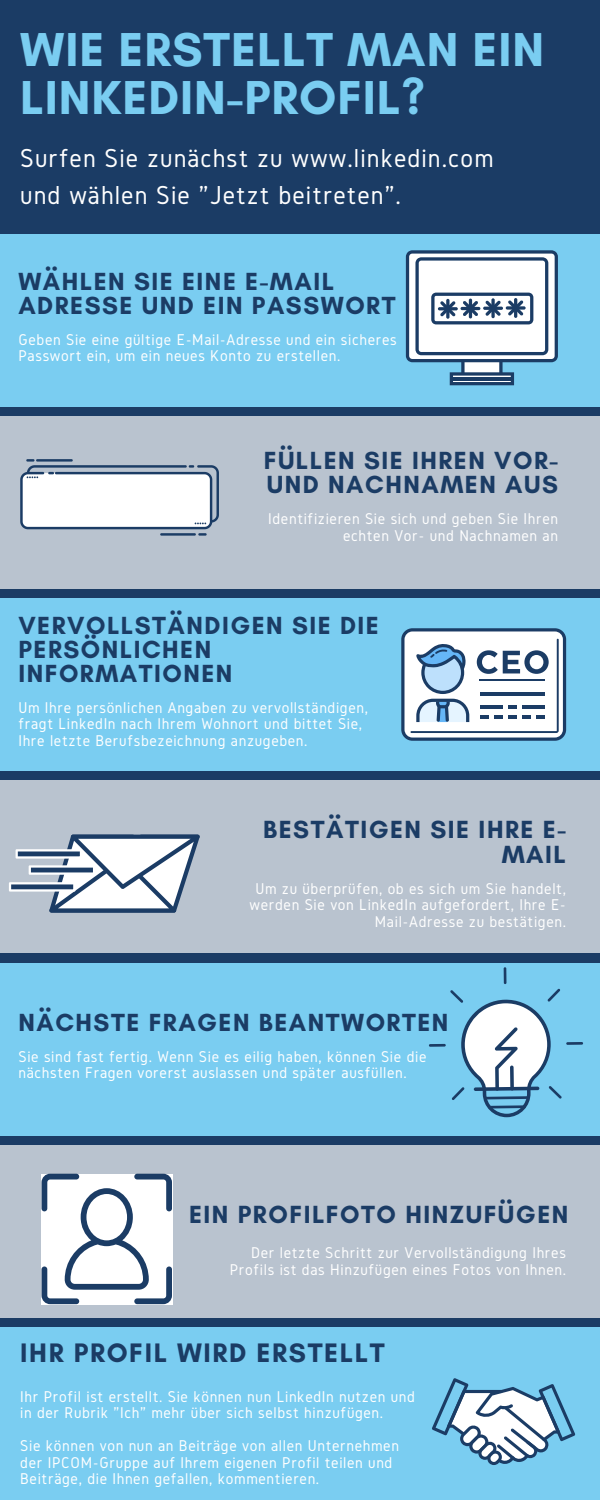
<style>
.page{position:relative;width:600px;height:1500px;background:#1b3c65}
.page>*{position:absolute;margin:0;border:0;box-sizing:border-box;transform-origin:0 0}
.t1{font:700 48.5px/48px "Glacial Indifference";letter-spacing:.02em;color:#7acdf1}
.t2{font:700 27.2px "Glacial Indifference";letter-spacing:.06em;color:#1b3c65}
.t3{font:27px/37.5px "Gidole";letter-spacing:.04em;color:#fff}
.t4{font:700 25.3px/24.8px "Glacial Indifference";letter-spacing:.06em;color:#1b3c65;text-align:right}
.t5{font:700 25.2px/24px "Glacial Indifference";letter-spacing:.06em;color:#1b3c65}
.t6{font:16.2px/16.5px "Gidole";letter-spacing:.04em;color:#fff}
</style>
<div class="page">
<div style="left:0;top:234px;width:600px;height:172px;background:#7acdf1"></div>
<div style="left:0;top:416px;width:600px;height:173px;background:#b9c3cf"></div>
<div style="left:0;top:781px;width:600px;height:172px;background:#b9c3cf"></div>
<div style="left:0;top:1327px;width:600px;height:173px;background:#7acdf1"></div>
<svg style="left:432px;top:1378px;width:143px;height:87px"></svg>
<svg style="left:406px;top:250px;width:152px;height:135px;background:#b3c5d4"></svg>
<svg style="left:20px;top:459px;width:199px;height:77px"></svg>
<div style="left:0;top:598px;width:600px;height:173px;background:#7acdf1"></div>
<svg style="left:9px;top:835px;width:191px;height:78px"></svg>
<div style="left:0;top:963px;width:600px;height:172px;background:#7acdf1"></div>
<div style="left:0;top:1145px;width:600px;height:173px;background:#b9c3cf"></div>
<hr style="left:566px;top:1042px;width:17px;height:3px;background:#1b3c65">
<hr style="left:429px;top:1044px;width:17px;height:3px;background:#1b3c65">
<svg style="left:450px;top:967px;width:112px;height:150px"></svg>
<svg style="left:401px;top:628px;width:165px;height:113px;background:#bbc9d7"></svg>
<svg style="left:41px;top:1174px;width:132px;height:131px"></svg>
<svg style="left:42px;top:1174px;width:130px;height:130px;background:#d0d7df"></svg>
<h1 class="t1" style="left:20px;top:25px;width:525px">WIE ERSTELLT MAN EIN<br>LINKEDIN-PROFIL?</h1>
<h3 class="t3" style="left:20px;top:139px;width:475px">Surfen Sie zunächst zu www.linkedin.com und wählen Sie "Jetzt beitreten".</h3>
<h3 class="t5" style="left:18px;top:270px;width:379px">WÄHLEN SIE EINE E-MAIL<br>ADRESSE UND EIN PASSWORT</h3>
<p class="t6" style="left:18px;top:331px;width:380px">Geben Sie eine gültige E-Mail-Adresse und ein sicheres<br>Passwort ein, um ein neues Konto zu erstellen.</p>
<h3 class="t5" style="left:264px;top:448px;width:296px">FÜLLEN SIE IHREN VOR-<br>UND NACHNAMEN AUS</h3>
<p class="t6" style="left:268px;top:510px;width:291px;text-align:right">Identifizieren Sie sich und geben Sie Ihren echten Vor- und Nachnamen an</p>
<h3 class="t5" style="left:18px;top:613px;width:362px">VERVOLLSTÄNDIGEN SIE DIE<br>PERSÖNLICHEN<br>INFORMATIONEN</h3>
<p class="t6" style="left:18px;top:699px;width:351px">Um Ihre persönlichen Angaben zu vervollständigen, fragt LinkedIn nach Ihrem Wohnort und bittet Sie,<br>Ihre letzte Berufsbezeichnung anzugeben.</p>
<h3 class="t4" style="left:263px;top:817px;width:304px">BESTÄTIGEN SIE IHRE E-<br>MAIL</h3>
<p class="t6" style="left:250px;top:880px;width:318px;text-align:right">Um zu überprüfen, ob es sich um Sie handelt, werden Sie von LinkedIn aufgefordert, Ihre E-<br>Mail-Adresse zu bestätigen.</p>
<h3 class="t5" style="left:18px;top:1011px;width:431px">NÄCHSTE FRAGEN BEANTWORTEN</h3>
<p class="t6" style="left:18px;top:1048px;width:410px">Sie sind fast fertig. Wenn Sie es eilig haben, können Sie die nächsten Fragen vorerst auslassen und später ausfüllen.</p>
<h3 class="t4" style="left:189px;top:1201px;width:381px">EIN PROFILFOTO HINZUFÜGEN</h3>
<p class="t6" style="left:230px;top:1244px;width:338px;text-align:right">Der letzte Schritt zur Vervollständigung Ihres<br>Profils ist das Hinzufügen eines Fotos von Ihnen.</p>
<h2 class="t2" style="left:20px;top:1336px;width:366px">IHR PROFIL WIRD ERSTELLT</h2>
<p class="t6" style="left:20px;top:1388px;width:396px">Ihr Profil ist erstellt. Sie können nun LinkedIn nutzen und in der Rubrik "Ich" mehr über sich selbst hinzufügen.</p>
<p class="t6" style="left:20px;top:1437px;width:380px">Sie können von nun an Beiträge von allen Unternehmen der IPCOM-Gruppe auf Ihrem eigenen Profil teilen und<br>Beiträge, die Ihnen gefallen, kommentieren.</p>
</div>
